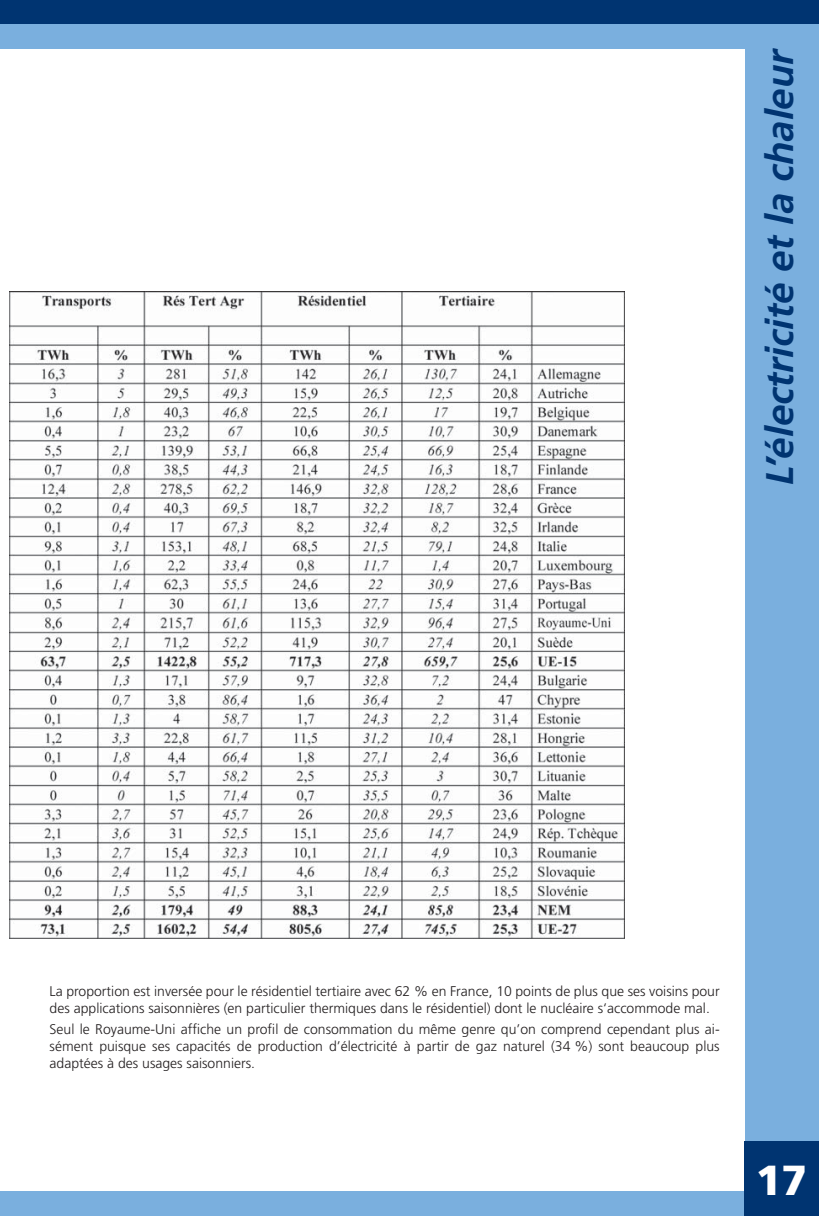
<style>
.page{position:relative;width:819px;height:1216px;background:#fff}
.page>*{position:absolute;margin:0;border:0;box-sizing:border-box;transform-origin:0 0}
.t1{font:900 42px "Frutiger";color:#fff}
.t2{font:italic 700 38.5px "Frutiger";color:#003471}
.t3{font:300 14px/16.8px "Frutiger";color:#231f20}
</style>
<div class="page">
<div style="left:0;top:0;width:819px;height:1215px;background:#003471"></div>
<div style="left:0;top:25px;width:819px;height:1190px;background:#7aafde"></div>
<div style="left:0;top:50px;width:744px;height:1141px;background:#fff"></div>
<div style="left:744px;top:1141px;width:75px;height:74px;background:#003471"></div>
<img style="left:10px;top:291px;width:614px;height:647px">
<p class="t2" style="left:764px;top:485px;width:439px;rotate:-90deg">L’électricité et la chaleur</p>
<p class="t3" style="left:50px;top:983px;width:671px">La proportion est inversée pour le résidentiel tertiaire avec 62 % en France, 10 points de plus que ses voisins pour des applications saisonnières (en particulier thermiques dans le résidentiel) dont le nucléaire s‘accommode mal.</p>
<p class="t3" style="left:50px;top:1022px;width:671px;text-align:justify">Seul le Royaume-Uni affiche un profil de consommation du même genre qu’on comprend cependant plus ai&shy;sément puisque ses capacités de production d’électricité à partir de gaz naturel (34 %) sont beaucoup plus adaptées à des usages saisonniers.</p>
<p class="t1" style="left:755px;top:1163px;width:53px">17</p>
</div>
